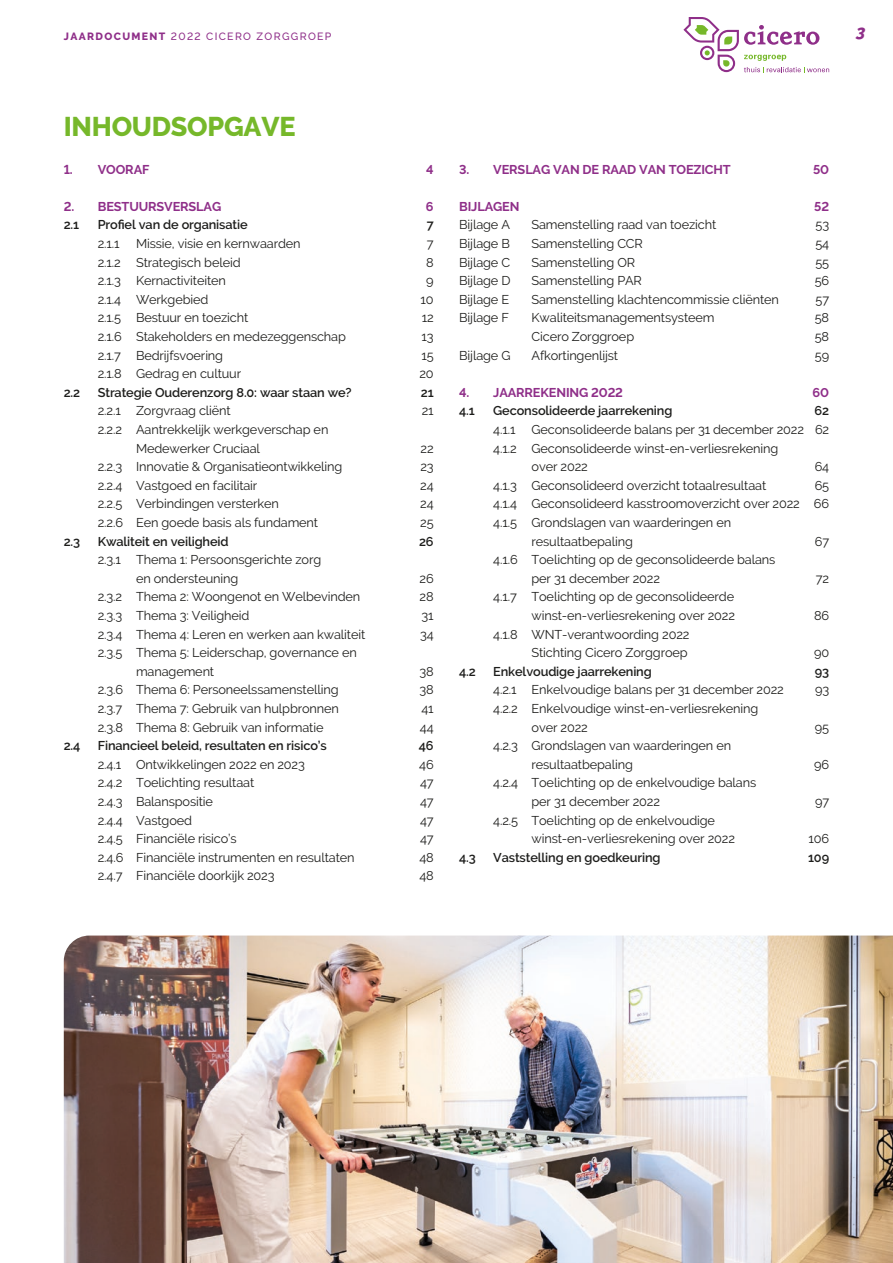
<style>
.page{position:relative;width:893px;height:1263px;background:#fff}
.page>*{position:absolute;margin:0;border:0;box-sizing:border-box;transform-origin:0 0}
.Kop_2{font:800 27px "Raleway";letter-spacing:-.01em;color:#76b82a}
.t1{font:italic 800 16.5px "Raleway";color:#8f2f89}
.t2{font:12.75px/18.6px "Raleway";letter-spacing:-.01em;color:#1d1d1b}
.t3{font:600 12.75px "Raleway";letter-spacing:-.01em;color:#1d1d1b}
.Kop_5{font:700 12.75px "Raleway";letter-spacing:-.01em;color:#8f2f89}
.t4{font:500 10.5px "Raleway";letter-spacing:.13em;color:#8f2f89}
.s1{font-weight:800}
</style>
<div class="page">
<svg style="left:683px;top:17px;width:146px;height:55px"></svg>
<img style="left:64px;top:935px;width:829px;height:328px">
<p class="t4" style="left:64px;top:30px;width:269px"><span class="s1">JAARDOCUMENT</span> 2022 CICERO ZORGGROEP</p>
<p class="t1" style="left:856px;top:21px;width:11px">3</p>
<p class="Kop_2" style="left:64px;top:111px;width:233px">INHOUDSOPGAVE</p>
<p class="Kop_5" style="left:64px;top:162px;width:87px">1. VOORAF</p>
<p class="Kop_5" style="left:426px;top:162px;width:9px">4</p>
<p class="Kop_5" style="left:64px;top:199px;width:159px">2. BESTUURSVERSLAG</p>
<p class="Kop_5" style="left:426px;top:199px;width:9px">6</p>
<p class="t3" style="left:64px;top:218px;width:17px">2.1</p>
<p class="t3" style="left:98px;top:218px;width:151px">Profiel van de organisatie</p>
<p class="t3" style="left:427px;top:218px;width:8px">7</p>
<p class="t2" style="left:98px;top:234px;width:23px">2.1.1</p>
<p class="t2" style="left:136px;top:234px;width:166px">Missie, visie en kernwaarden</p>
<p class="t2" style="left:427px;top:234px;width:8px">7</p>
<p class="t2" style="left:98px;top:253px;width:144px">2.1.2 Strategisch beleid</p>
<p class="t2" style="left:426px;top:253px;width:9px">8</p>
<p class="t2" style="left:98px;top:271px;width:130px">2.1.3 Kernactiviteiten</p>
<p class="t2" style="left:426px;top:271px;width:9px">9</p>
<p class="t2" style="left:98px;top:290px;width:112px">2.1.4 Werkgebied</p>
<p class="t2" style="left:421px;top:290px;width:15px">10</p>
<p class="t2" style="left:98px;top:309px;width:152px">2.1.5 Bestuur en toezicht</p>
<p class="t2" style="left:422px;top:309px;width:13px">12</p>
<p class="t2" style="left:98px;top:327px;width:250px">2.1.6 Stakeholders en medezeggenschap</p>
<p class="t2" style="left:422px;top:327px;width:14px">13</p>
<p class="t2" style="left:98px;top:346px;width:127px">2.1.7 Bedrijfsvoering</p>
<p class="t2" style="left:421px;top:346px;width:14px">15</p>
<p class="t2" style="left:98px;top:364px;width:145px">2.1.8 Gedrag en cultuur</p>
<p class="t2" style="left:419px;top:364px;width:16px">20</p>
<p class="t3" style="left:64px;top:385px;width:18px">2.2</p>
<p class="t3" style="left:98px;top:385px;width:255px">Strategie Ouderenzorg 8.0: waar staan we?</p>
<p class="t3" style="left:421px;top:385px;width:14px">21</p>
<p class="t2" style="left:98px;top:402px;width:135px">2.2.1 Zorgvraag cliënt</p>
<p class="t2" style="left:422px;top:402px;width:13px">21</p>
<p class="t2" style="left:136px;top:420px;width:194px;text-indent:-38px">2.2.2 Aantrekkelijk werkgeverschap en<br>Medewerker Cruciaal</p>
<p class="t2" style="left:421px;top:439px;width:15px">22</p>
<p class="t2" style="left:98px;top:457px;width:246px">2.2.3 Innovatie &amp; Organisatieontwikkeling</p>
<p class="t2" style="left:420px;top:457px;width:15px">23</p>
<p class="t2" style="left:98px;top:476px;width:161px">2.2.4 Vastgoed en facilitair</p>
<p class="t2" style="left:420px;top:476px;width:15px">24</p>
<p class="t2" style="left:98px;top:495px;width:183px">2.2.5 Verbindingen versterken</p>
<p class="t2" style="left:420px;top:495px;width:15px">24</p>
<p class="t2" style="left:98px;top:513px;width:222px">2.2.6 Een goede basis als fundament</p>
<p class="t2" style="left:420px;top:513px;width:15px">25</p>
<p class="t3" style="left:64px;top:534px;width:18px">2.3</p>
<p class="t3" style="left:98px;top:534px;width:132px">Kwaliteit en veiligheid</p>
<p class="t3" style="left:419px;top:534px;width:16px">26</p>
<p class="t2" style="left:136px;top:550px;width:187px;text-indent:-38px">2.3.1 Thema 1: Persoonsgerichte zorg en ondersteuning</p>
<p class="t2" style="left:419px;top:569px;width:16px">26</p>
<p class="t2" style="left:98px;top:588px;width:264px">2.3.2 Thema 2: Woongenot en Welbevinden</p>
<p class="t2" style="left:420px;top:588px;width:16px">28</p>
<p class="t2" style="left:98px;top:606px;width:153px">2.3.3 Thema 3: Veiligheid</p>
<p class="t2" style="left:422px;top:606px;width:14px">31</p>
<p class="t2" style="left:98px;top:625px;width:269px">2.3.4 Thema 4: Leren en werken aan kwaliteit</p>
<p class="t2" style="left:420px;top:625px;width:15px">34</p>
<p class="t2" style="left:136px;top:643px;width:222px;text-indent:-38px">2.3.5 Thema 5: Leiderschap, governance en management</p>
<p class="t2" style="left:419px;top:662px;width:16px">38</p>
<p class="t2" style="left:98px;top:681px;width:242px">2.3.6 Thema 6: Personeelssamenstelling</p>
<p class="t2" style="left:419px;top:681px;width:16px">38</p>
<p class="t2" style="left:98px;top:699px;width:243px">2.3.7 Thema 7: Gebruik van hulpbronnen</p>
<p class="t2" style="left:421px;top:699px;width:14px">41</p>
<p class="t2" style="left:98px;top:718px;width:227px">2.3.8 Thema 8: Gebruik van informatie</p>
<p class="t2" style="left:420px;top:718px;width:15px">44</p>
<p class="t3" style="left:64px;top:738px;width:18px">2.4</p>
<p class="t3" style="left:98px;top:738px;width:231px">Financieel beleid, resultaten en risico’s</p>
<p class="t3" style="left:419px;top:738px;width:16px">46</p>
<p class="t2" style="left:98px;top:755px;width:209px">2.4.1 Ontwikkelingen 2022 en 2023</p>
<p class="t2" style="left:419px;top:755px;width:16px">46</p>
<p class="t2" style="left:98px;top:774px;width:158px">2.4.2 Toelichting resultaat</p>
<p class="t2" style="left:420px;top:774px;width:15px">47</p>
<p class="t2" style="left:98px;top:792px;width:117px">2.4.3 Balanspositie</p>
<p class="t2" style="left:420px;top:792px;width:15px">47</p>
<p class="t2" style="left:98px;top:811px;width:96px">2.4.4 Vastgoed</p>
<p class="t2" style="left:420px;top:811px;width:15px">47</p>
<p class="t2" style="left:98px;top:829px;width:141px">2.4.5 Financiële risico’s</p>
<p class="t2" style="left:420px;top:829px;width:15px">47</p>
<p class="t2" style="left:98px;top:848px;width:258px">2.4.6 Financiële instrumenten en resultaten</p>
<p class="t2" style="left:419px;top:848px;width:16px">48</p>
<p class="t2" style="left:98px;top:867px;width:178px">2.4.7 Financiële doorkijk 2023</p>
<p class="t2" style="left:419px;top:867px;width:16px">48</p>
<p class="Kop_5" style="left:459px;top:162px;width:273px">3. VERSLAG VAN DE RAAD VAN TOEZICHT</p>
<p class="Kop_5" style="left:813px;top:162px;width:18px">50</p>
<p class="Kop_5" style="left:459px;top:199px;width:62px">BIJLAGEN</p>
<p class="Kop_5" style="left:814px;top:199px;width:16px">52</p>
<p class="t2" style="left:459px;top:216px;width:52px">Bijlage A</p>
<p class="t2" style="left:531px;top:216px;width:186px">Samenstelling raad van toezicht</p>
<p class="t2" style="left:815px;top:216px;width:15px">53</p>
<p class="t2" style="left:459px;top:234px;width:52px">Bijlage B</p>
<p class="t2" style="left:531px;top:234px;width:113px">Samenstelling CCR</p>
<p class="t2" style="left:815px;top:234px;width:15px">54</p>
<p class="t2" style="left:459px;top:253px;width:52px">Bijlage C</p>
<p class="t2" style="left:531px;top:253px;width:105px">Samenstelling OR</p>
<p class="t2" style="left:815px;top:253px;width:15px">55</p>
<p class="t2" style="left:459px;top:271px;width:53px">Bijlage D</p>
<p class="t2" style="left:531px;top:271px;width:112px">Samenstelling PAR</p>
<p class="t2" style="left:815px;top:271px;width:16px">56</p>
<p class="t2" style="left:459px;top:290px;width:51px">Bijlage E</p>
<p class="t2" style="left:531px;top:290px;width:249px">Samenstelling klachtencommissie cliënten</p>
<p class="t2" style="left:815px;top:290px;width:15px">57</p>
<p class="t2" style="left:459px;top:309px;width:51px">Bijlage F</p>
<p class="t2" style="left:531px;top:309px;width:185px">Kwaliteitsmanagementsysteem</p>
<p class="t2" style="left:815px;top:309px;width:16px">58</p>
<p class="t2" style="left:531px;top:327px;width:104px">Cicero Zorggroep</p>
<p class="t2" style="left:815px;top:327px;width:16px">58</p>
<p class="t2" style="left:459px;top:346px;width:53px">Bijlage G</p>
<p class="t2" style="left:531px;top:346px;width:88px">Afkortingenlijst</p>
<p class="t2" style="left:815px;top:346px;width:16px">59</p>
<p class="Kop_5" style="left:459px;top:385px;width:165px">4. JAARREKENING 2022</p>
<p class="Kop_5" style="left:813px;top:385px;width:18px">60</p>
<p class="t3" style="left:459px;top:404px;width:17px">4.1</p>
<p class="t3" style="left:493px;top:404px;width:181px">Geconsolideerde jaarrekening</p>
<p class="t3" style="left:815px;top:404px;width:16px">62</p>
<p class="t2" style="left:493px;top:420px;width:24px">4.1.1</p>
<p class="t2" style="left:531px;top:420px;width:299px">Geconsolideerde balans per 31 december 2022 62</p>
<p class="t2" style="left:531px;top:439px;width:248px;text-indent:-38px">4.1.2 Geconsolideerde winst-en-verliesrekening over 2022</p>
<p class="t2" style="left:815px;top:457px;width:16px">64</p>
<p class="t2" style="left:493px;top:476px;width:275px">4.1.3 Geconsolideerd overzicht totaalresultaat</p>
<p class="t2" style="left:815px;top:476px;width:16px">65</p>
<p class="t2" style="left:493px;top:495px;width:337px">4.1.4 Geconsolideerd kasstroomoverzicht over 2022 66</p>
<p class="t2" style="left:531px;top:513px;width:201px;text-indent:-38px">4.1.5 Grondslagen van waarderingen en resultaatbepaling</p>
<p class="t2" style="left:815px;top:532px;width:16px">67</p>
<p class="t2" style="left:531px;top:550px;width:245px;text-indent:-38px">4.1.6 Toelichting op de geconsolideerde balans per 31 december 2022</p>
<p class="t2" style="left:493px;top:588px;width:243px;text-align:right">4.1.7 Toelichting op de geconsolideerde winst-en-verliesrekening over 2022</p>
<p class="t2" style="left:493px;top:625px;width:198px;text-align:right">4.1.8 WNT-verantwoording 2022<br>Stichting Cicero Zorggroep</p>
<p class="t2" style="left:816px;top:569px;width:15px">72</p>
<p class="t2" style="left:814px;top:606px;width:17px">86</p>
<p class="t2" style="left:814px;top:643px;width:17px">90</p>
<p class="t3" style="left:459px;top:664px;width:18px">4.2</p>
<p class="t3" style="left:493px;top:664px;width:160px">Enkelvoudige jaarrekening</p>
<p class="t3" style="left:815px;top:664px;width:16px">93</p>
<p class="t2" style="left:493px;top:681px;width:292px">4.2.1 Enkelvoudige balans per 31 december 2022</p>
<p class="t2" style="left:815px;top:681px;width:16px">93</p>
<p class="t2" style="left:531px;top:699px;width:228px;text-indent:-38px">4.2.2 Enkelvoudige winst-en-verliesrekening over 2022</p>
<p class="t2" style="left:815px;top:718px;width:16px">95</p>
<p class="t2" style="left:531px;top:736px;width:201px;text-indent:-38px">4.2.3 Grondslagen van waarderingen en resultaatbepaling</p>
<p class="t2" style="left:531px;top:774px;width:226px;text-indent:-38px">4.2.4 Toelichting op de enkelvoudige balans per 31 december 2022</p>
<p class="t2" style="left:531px;top:811px;width:205px;text-indent:-38px">4.2.5 Toelichting op de enkelvoudige winst-en-verliesrekening over 2022</p>
<p class="t2" style="left:814px;top:755px;width:17px">96</p>
<p class="t2" style="left:815px;top:792px;width:16px">97</p>
<p class="t2" style="left:808px;top:829px;width:22px">106</p>
<p class="t3" style="left:459px;top:850px;width:18px">4.3</p>
<p class="t3" style="left:493px;top:850px;width:169px">Vaststelling en goedkeuring</p>
<p class="t3" style="left:808px;top:850px;width:23px">109</p>
</div>
